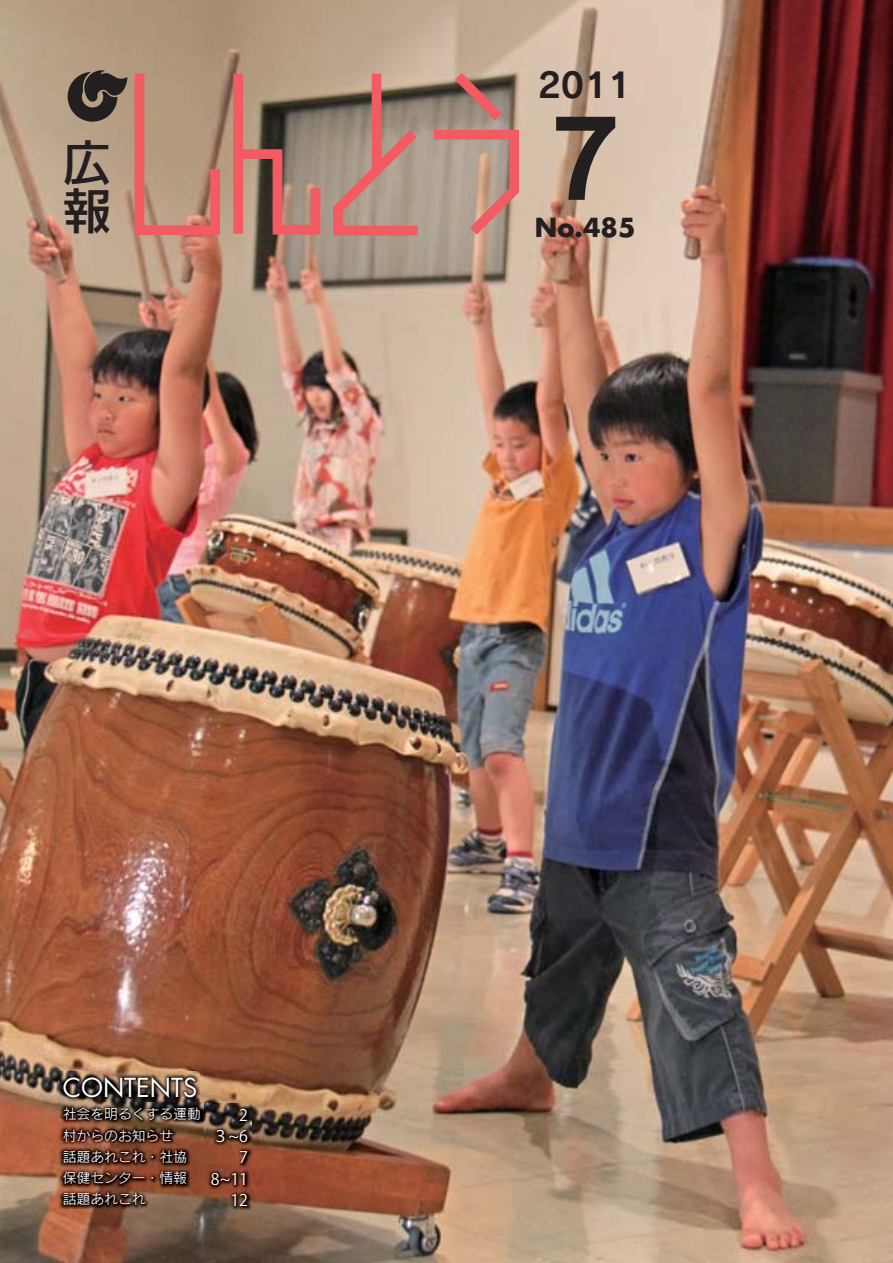
<style>
.page{position:relative;width:893px;height:1263px;background:#fff}
.page>*{position:absolute;margin:0;border:0;box-sizing:border-box;transform-origin:0 0}
.t1{font:106.35px "Rodin Pro B 90 pv RKSJ H";color:#231f20}
.t2{font:47.85px/47.8px "New Rodin Pro DB 90 pv RKSJ V";color:#231f20}
.t3{font:34.05px "Rodin Pro B 90 pv RKSJ H";color:#231f20}
.t4{font:25.5px "Futura";color:#fff}
.t5{font:700 25.5px "Futura";color:#231f20}
.t6{font:15.9px/21.3px "Koz Go Pro Regular 90 pv RKSJ H";color:#fff;text-align:right}
.t7{font:13.8px/21.3px "Rodin Pro M 90 pv RKSJ H";color:#fff}
</style>
<div class="page">
<img style="left:0;top:0;width:893px;height:1263px">
<img style="left:66px;top:70px;width:63px;height:53px">
<img style="left:59px;top:1072px;width:141px;height:29px">
<img style="left:58px;top:1103px;width:146px;height:106px">
<img style="left:207px;top:1104px;width:44px;height:105px">
<svg style="left:130px;top:64px;width:95px;height:176px;background:#bc8b76"></svg>
<svg style="left:231px;top:62px;width:293px;height:183px;background:#ac8678"></svg>
<h2 class="t2" style="left:63px;top:145px;width:48px">広報</h2>
<h3 class="t3" style="left:537px;top:73px;width:95px">2011</h3>
<h1 class="t1" style="left:548px;top:120px;width:75px">7</h1>
<h3 class="t5" style="left:535px;top:215px;width:102px">No.485</h3>
<h3 class="t4" style="left:63px;top:1076px;width:136px">CONTENTS</h3>
<p class="t7" style="left:63px;top:1105px;width:140px">社会を明るくする運動村からのお知らせ<br>話題あれこれ・社協保健センター・情報話題あれこれ</p>
<p class="t6" style="left:211px;top:1106px;width:39px">2<br>３~6<br>7<br>8~11<br>12</p>
</div>
